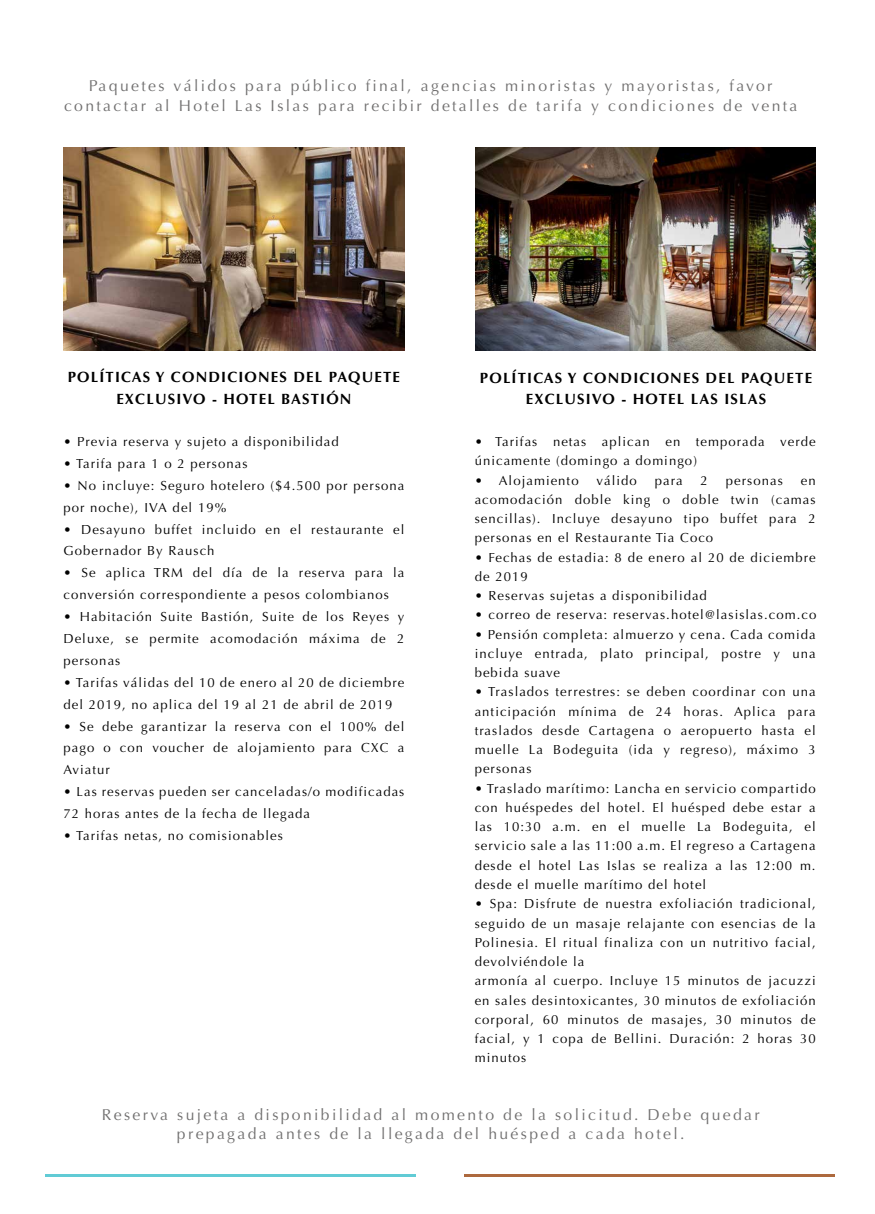
<style>
.page{position:relative;width:875px;height:1214px;background:#fff}
.page>*{position:absolute;margin:0;border:0;box-sizing:border-box;transform-origin:0 0}
.t1{font:15.75px/19.2px "Optima";letter-spacing:.15em;color:#706f6f;text-align:center}
.t2{font:700 14.88px/21.9px "Optima";letter-spacing:.08em;color:#000;text-align:center}
.t3{font:13.12px/19.2px "Optima";letter-spacing:.08em;color:#000}
</style>
<div class="page">
<img style="left:64px;top:148px;width:340px;height:203px">
<img style="left:475px;top:148px;width:341px;height:203px">
<hr style="left:465px;top:1174px;width:370px;height:3px;background:#ad693e">
<hr style="left:46px;top:1174px;width:370px;height:3px;background:#1eb5c4">
<p class="t1" style="left:64px;top:77px;width:735px">Paquetes válidos para público final, agencias minoristas y mayoristas, favor contactar al Hotel Las Islas para recibir detalles de tarifa y condiciones de venta</p>
<p class="t2" style="left:68px;top:366px;width:334px">POLÍTICAS Y CONDICIONES DEL PAQUETE<br>EXCLUSIVO - HOTEL BASTIÓN</p>
<p class="t3" style="left:63px;top:432px;width:277px">• Previa reserva y sujeto a disponibilidad</p>
<p class="t3" style="left:63px;top:454px;width:186px">• Tarifa para 1 o 2 personas</p>
<p class="t3" style="left:63px;top:474px;width:343px;line-height:21.9px">• No incluye: Seguro hotelero ($4.500 por persona por noche), IVA del 19%</p>
<p class="t3" style="left:63px;top:518px;width:343px;line-height:21.9px">• Desayuno buffet incluido en el restaurante el<br>Gobernador By Rausch</p>
<p class="t3" style="left:63px;top:562px;width:342px;line-height:21.9px">• Se aplica TRM del día de la reserva para la conversión correspondiente a pesos colombianos</p>
<p class="t3" style="left:63px;top:606px;width:343px;line-height:21.9px;text-align:justify">• Habitación Suite Bastión, Suite de los Reyes y Deluxe, se permite acomodación máxima de 2 personas</p>
<p class="t3" style="left:63px;top:671px;width:343px;line-height:21.9px">• Tarifas válidas del 10 de enero al 20 de diciembre del 2019, no aplica del 19 al 21 de abril de 2019</p>
<p class="t3" style="left:63px;top:715px;width:343px;line-height:21.9px;text-align:justify">• Se debe garantizar la reserva con el 100% del pago o con voucher de alojamiento para CXC a Aviatur</p>
<p class="t3" style="left:63px;top:781px;width:342px;line-height:21.9px">• Las reservas pueden ser canceladas/o modificadas<br>72 horas antes de la fecha de llegada</p>
<p class="t3" style="left:63px;top:826px;width:221px">• Tarifas netas, no comisionables</p>
<p class="t2" style="left:480px;top:367px;width:334px">POLÍTICAS Y CONDICIONES DEL PAQUETE<br>EXCLUSIVO - HOTEL LAS ISLAS</p>
<p class="t3" style="left:475px;top:432px;width:343px">• Tarifas netas aplican en temporada verde únicamente (domingo a domingo)</p>
<p class="t3" style="left:475px;top:470px;width:105px">• Alojamiento</p>
<p class="t3" style="left:597px;top:470px;width:42px">válido</p>
<p class="t3" style="left:655px;top:470px;width:29px">para</p>
<p class="t3" style="left:701px;top:470px;width:9px">2</p>
<p class="t3" style="left:726px;top:470px;width:58px">personas</p>
<p class="t3" style="left:475px;top:470px;width:343px;text-align:justify;text-indent:326px">en acomodación doble king o doble twin (camas sencillas). Incluye desayuno tipo buffet para 2 personas en el Restaurante Tia Coco</p>
<p class="t3" style="left:475px;top:547px;width:342px">• Fechas de estadia: 8 de enero al 20 de diciembre de 2019</p>
<p class="t3" style="left:475px;top:586px;width:234px">• Reservas sujetas a disponibilidad</p>
<p class="t3" style="left:475px;top:605px;width:343px">• correo de reserva: reservas.hotel@lasislas.com.co</p>
<p class="t3" style="left:475px;top:625px;width:343px;text-align:justify">• Pensión completa: almuerzo y cena. Cada comida incluye entrada, plato principal, postre y una bebida suave</p>
<p class="t3" style="left:475px;top:682px;width:343px;text-align:justify">• Traslados terrestres: se deben coordinar con una anticipación mínima de 24 horas. Aplica para traslados desde Cartagena o aeropuerto hasta el muelle La Bodeguita (ida y regreso), máximo 3 personas</p>
<p class="t3" style="left:475px;top:779px;width:343px;text-align:justify">• Traslado marítimo: Lancha en servicio compartido con huéspedes del hotel. El huésped debe estar a las 10:30 a.m. en el muelle La Bodeguita, el servicio sale a las 11:00 a.m. El regreso a Cartagena desde el hotel Las Islas se realiza a las 12:00 m. desde el muelle marítimo del hotel</p>
<p class="t3" style="left:475px;top:894px;width:343px">• Spa: Disfrute de nuestra exfoliación tradicional, seguido de un masaje relajante con esencias de la Polinesia. El ritual finaliza con un nutritivo facial, devolviéndole la<br>armonía al cuerpo. Incluye 15 minutos de jacuzzi en sales desintoxicantes, 30 minutos de exfoliación corporal, 60 minutos de masajes, 30 minutos de facial, y 1 copa de Bellini. Duración: 2 horas 30 minutos</p>
<p class="t1" style="left:102px;top:1105px;width:659px">Reserva sujeta a disponibilidad al momento de la solicitud. Debe quedar prepagada antes de la llegada del huésped a cada hotel.</p>
</div>
